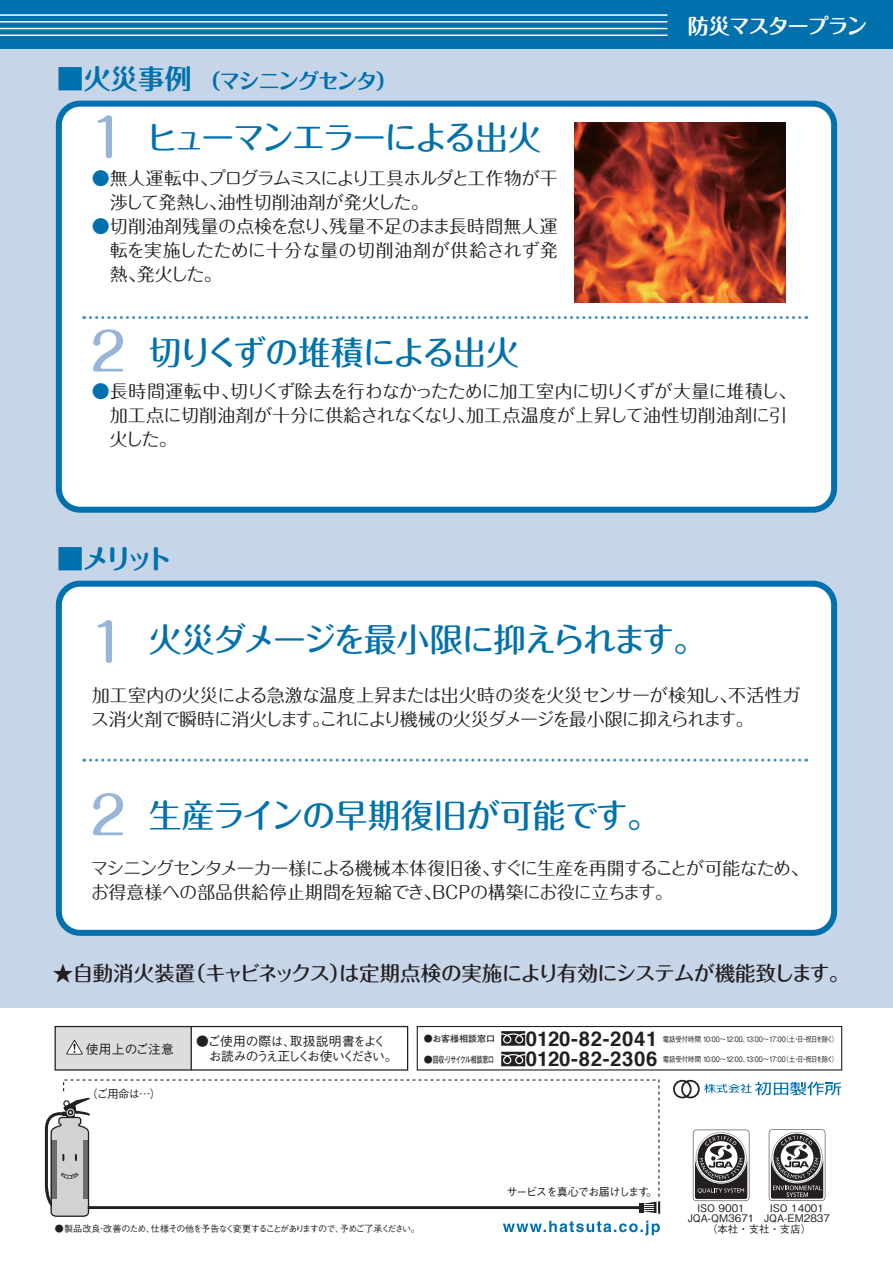
<style>
.page{position:relative;width:893px;height:1263px;background:#c7d5e9}
.page>*{position:absolute;margin:0;border:0;box-sizing:border-box;transform-origin:0 0}
.t1{font:500 52.5px "Maru Fo Pro";color:#96b5d8}
.t2{font:500 33px "Maru Fo Pro";letter-spacing:-.065em;color:#0071ad}
.t3{font:500 33px "Maru Fo Pro";letter-spacing:-.005em;color:#0071ad}
.t4{font:700 27px "Maru Fo Pro";color:#0071ad}
.t5{font:700 21px "Maru Fo Pro";letter-spacing:-.075em;color:#0071ad}
.t6{font:700 21px "Maru Fo Pro";letter-spacing:-.05em;color:#fff}
.t7{font:500 20.55px "Maru Fo Pro";letter-spacing:-.04em;color:#231f20}
.t8{font:700 20.4px "Helvetica";letter-spacing:.035em;color:#231f20}
.t9{font:18px/24px "Maru Fo Pro";letter-spacing:-.035em;color:#231f20}
.t10{font:500 12.75px/15.3px "Gothic BBB Pro";letter-spacing:-.045em;color:#231f20}
.t11{font:500 12.75px "Gothic BBB Pro";letter-spacing:.01em;color:#231f20}
.t12{font:500 11.25px "Gothic BBB Pro";letter-spacing:-.11em;color:#231f20}
.t13{font:500 11.25px "Gothic BBB Pro";letter-spacing:-.07em;color:#231f20}
.t14{font:500 10.35px/9.6px "Gothic BBB Pro";color:#231f20;text-align:center}
.t15{font:500 9px "Gothic BBB Pro";letter-spacing:-.09em;color:#231f20}
.t16{font:700 9px "Futo Go B101 Pro";letter-spacing:-.005em;color:#231f20}
.t17{font:500 7.5px "Gothic BBB Pro";color:#231f20;scale:.85 1}
.s1{font-size:27px}
.s2{font-size:52.5px;color:#96b5d8}
.s3{color:#0071ad}
.s4{font-family:"Ryumin Pro";font-weight:300}
</style>
<div class="page">
<div style="left:0;top:1008px;width:893px;height:255px;background:#fff"></div>
<div style="left:0;top:0;width:893px;height:48px;background:#0071ad"></div>
<div style="left:59px;top:104px;width:775px;height:406px;background:#fff;border-radius:21px"></div>
<div style="left:56px;top:101px;width:781px;height:412px;border:6px solid #0071ad;border-radius:21px"></div>
<hr style="left:0;top:14px;width:667px;height:2px;background:#fff">
<hr style="left:0;top:21px;width:667px;height:2px;background:#fff">
<hr style="left:0;top:28px;width:667px;height:1px;background:#fff">
<hr style="left:0;top:35px;width:667px;height:1px;background:#fff">
<div style="left:59px;top:584px;width:775px;height:349px;background:#fff;border-radius:21px"></div>
<div style="left:56px;top:581px;width:781px;height:355px;border:6px solid #0071ad;border-radius:21px"></div>
<svg style="left:84px;top:316px;width:716px;height:3px"></svg>
<svg style="left:84px;top:759px;width:716px;height:3px"></svg>
<hr style="left:71px;top:1206px;width:570px;height:3px;background:#231f20">
<svg style="left:45px;top:1112px;width:46px;height:105px"></svg>
<svg style="left:639px;top:1201px;width:21px;height:13px"></svg>
<svg style="left:769px;top:1129px;width:56px;height:72px"></svg>
<svg style="left:693px;top:1130px;width:56px;height:71px"></svg>
<div style="left:55px;top:1026px;width:136px;height:44px;background:#dcdddf"></div>
<div style="left:55px;top:1026px;width:353px;height:45px;border:1px solid #231f20"></div>
<hr style="left:191px;top:1026px;width:1px;height:44px;background:#231f20">
<svg style="left:66px;top:1040px;width:17px;height:14px"></svg>
<div style="left:417px;top:1026px;width:425px;height:44px;border:1px solid #231f20"></div>
<svg style="left:62px;top:1079px;width:598px;height:119px"></svg>
<svg style="left:673px;top:1080px;width:168px;height:18px"></svg>
<svg style="left:503px;top:1220px;width:157px;height:15px"></svg>
<svg style="left:501px;top:1031px;width:24px;height:15px"></svg>
<svg style="left:501px;top:1052px;width:24px;height:14px"></svg>
<img style="left:575px;top:123px;width:211px;height:180px">
<p class="t5" style="left:57px;top:64px;width:342px"><span class="s1">■火災事例</span> （マシニングセンタ）</p>
<h2 class="t2" style="left:90px;top:111px;width:453px"><span class="s2">1</span> ヒューマンエラーによる出火</h2>
<p class="t9" style="left:110px;top:164px;width:450px;text-indent:-18px"><span class="s3">●</span>無人運転中、プログラムミスにより工具ホルダと工作物が干渉して発熱し、油性切削油剤が発火した。</p>
<p class="t9" style="left:110px;top:212px;width:450px;text-align:justify;text-indent:-18px"><span class="s3">●</span>切削油剤残量の点検を怠り、残量不足のまま長時間無人運転を実施したために十分な量の切削油剤が供給されず発熱、発火した。</p>
<h1 class="t1" style="left:90px;top:310px;width:38px">2</h1>
<h2 class="t2" style="left:149px;top:326px;width:372px">切りくずの堆積による出火</h2>
<p class="t6" style="left:688px;top:9px;width:181px">防災マスタープラン</p>
<p class="t9" style="left:110px;top:377px;width:688px;text-indent:-18px"><span class="s3">●</span>長時間運転中、切りくず除去を行わなかったために加工室内に切りくずが大量に堆積し、加工点に切削油剤が十分に供給されなくなり、加工点温度が上昇して油性切削油剤に引火した。</p>
<h3 class="t4" style="left:57px;top:537px;width:117px">■メリット</h3>
<h1 class="t1" style="left:90px;top:601px;width:38px">1</h1>
<p class="t9" style="left:91px;top:681px;width:711px">加工室内の火災による急激な温度上昇または出火時の炎を火災センサーが検知し、不活性ガス消火剤で瞬時に消火します。これにより機械の火災ダメージを最小限に抑えられます。</p>
<h2 class="t2" style="left:149px;top:613px;width:559px">火災ダメージを最小限に抑えられます。</h2>
<h1 class="t1" style="left:90px;top:774px;width:38px">2</h1>
<p class="t9" style="left:91px;top:854px;width:719px">マシニングセンタメーカー様による機械本体復旧後、すぐに生産を再開することが可能なため、お得意様への部品供給停止期間を短縮でき、ＢＣＰの構築にお役に立ちます。</p>
<h2 class="t3" style="left:149px;top:789px;width:512px">生産ラインの早期復旧が可能です。</h2>
<p class="t7" style="left:53px;top:956px;width:798px">★自動消火装置（キャビネックス）は定期点検の実施により有効にシステムが機能致します。</p>
<p class="t11" style="left:86px;top:1039px;width:90px">使用上のご注意</p>
<p class="t10" style="left:196px;top:1032px;width:203px">●ご使用の際は、取扱説明書をよく　お読みのうえ正しくお使いください。</p>
<p class="t13" style="left:87px;top:1085px;width:76px">（ご用命は…）</p>
<p class="t8" style="left:526px;top:1022px;width:133px">0120-82-2041</p>
<p class="t16" style="left:424px;top:1031px;width:73px">●お客様相談窓口</p>
<p class="t17" style="left:663px;top:1033px;width:208px">電話受付時間 10：00～12：00、13：00～17：00（土・日・祝日を除く）</p>
<p class="t17" style="left:663px;top:1053px;width:208px">電話受付時間 10：00～12：00、13：00～17：00（土・日・祝日を除く）</p>
<p class="t16" style="left:424px;top:1052px;width:72px">●回収・リサイクル相談窓口</p>
<p class="t8" style="left:526px;top:1042px;width:133px">0120-82-2306</p>
<p class="t15" style="left:55px;top:1221px;width:366px">●製品改良<span class="s4">・</span>改善のため、仕様その他を予告なく変更することがありますので、予めご了承ください。</p>
<p class="t12" style="left:506px;top:1183px;width:152px">サービスを真心でお届けします。</p>
<p class="t14" style="left:764px;top:1202px;width:67px">ISO 14001<br>JQA-EM2837</p>
<p class="t14" style="left:688px;top:1202px;width:68px">ISO 9001<br>JQA-QM3671</p>
<p class="t14" style="left:707px;top:1223px;width:106px">（本社・支社・支店）</p>
</div>
